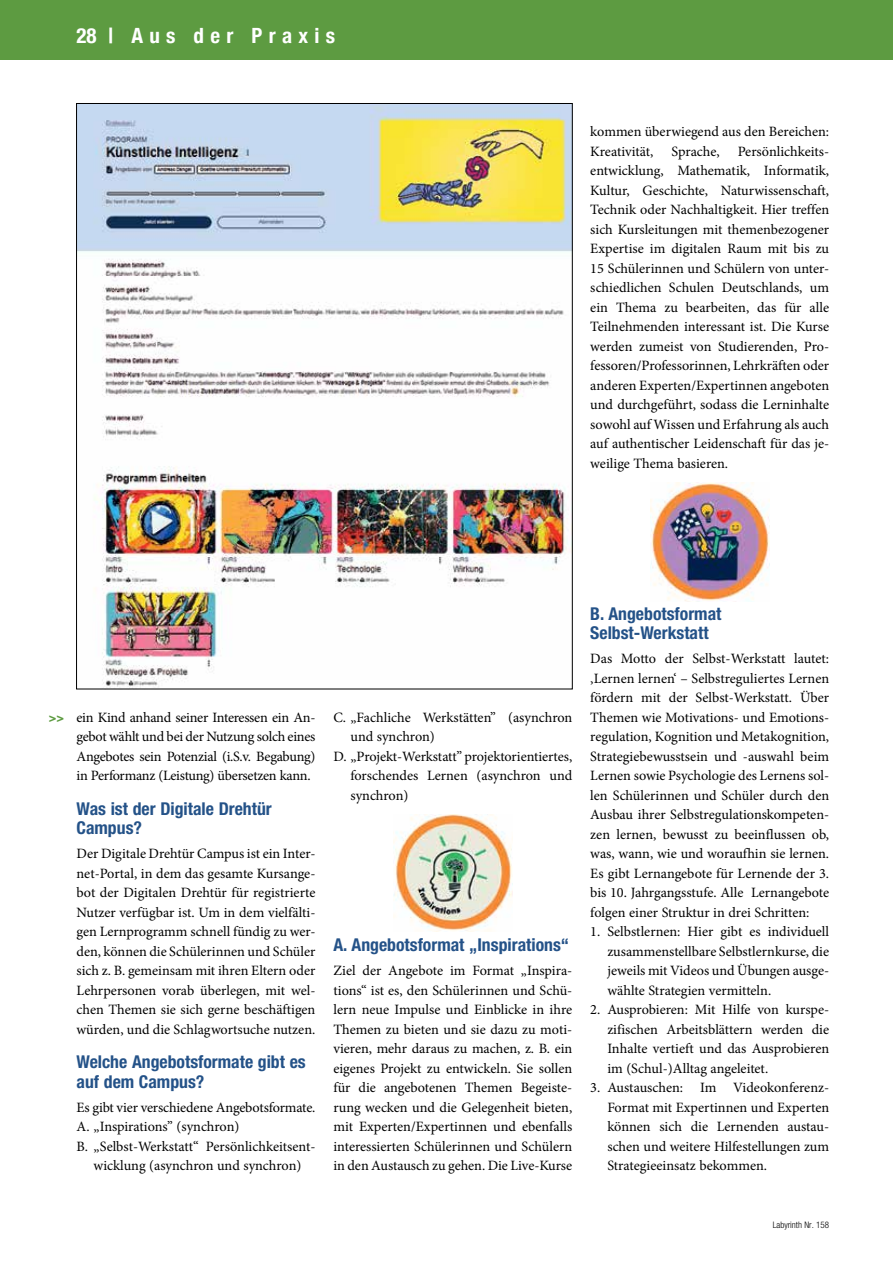
<style>
.page{position:relative;width:893px;height:1263px;background:#fff}
.page>*{position:absolute;margin:0;border:0;box-sizing:border-box;transform-origin:0 0}
.t1{font:700 condensed 21px "Helvetica Neue";letter-spacing:.3em;color:#fff}
.t2{font:700 condensed 17.7px/19.5px "Helvetica Neue LT Std";color:#245288}
.t3{font:14.25px/19.5px "Minion Pro";letter-spacing:-.005em;color:#000;text-align:justify}
.t4{font:700 condensed 12.75px "Helvetica Neue";color:#5d9b41}
.t5{font:300 condensed 9px "Helvetica Neue LT Std";color:#000}
</style>
<div class="page">
<div style="left:0;top:0;width:893px;height:60px;background:#5d9b41"></div>
<img style="left:393px;top:814px;width:119px;height:117px">
<img style="left:650px;top:483px;width:119px;height:119px">
<img style="left:78px;top:105px;width:493px;height:582px">
<h1 class="t1" style="left:77px;top:18px;width:260px">28 | Aus der Praxis</h1>
<p class="t3" style="left:590px;top:122px;width:240px">kommen überwiegend aus den Bereichen:<br>Kreativität,</p>
<p class="t3" style="left:590px;top:142px;width:240px;text-indent:147px">Persönlichkeits&shy;entwicklung, Mathematik, Informatik, Kultur, Geschichte, Naturwissenschaft, Technik oder Nachhaltigkeit. Hier treffen sich Kursleitungen mit themenbezogener Expertise im digitalen Raum mit bis zu 15 Schülerinnen und Schülern von unter&shy;schiedlichen Schulen Deutschlands, um ein Thema zu bearbeiten, das für alle Teilnehmenden interessant ist. Die Kurse werden zumeist von Studierenden, Pro&shy;fessoren/Professorinnen, Lehrkräften oder anderen Experten/Expertinnen angeboten und durchgeführt, sodass die Lerninhalte sowohl auf Wissen und Erfahrung als auch auf authentischer Leidenschaft für das je&shy;weilige Thema basieren.</p>
<p class="t3" style="left:671px;top:142px;width:50px">Sprache,</p>
<p class="t4" style="left:49px;top:707px;width:17px">&gt;&gt;</p>
<p class="t3" style="left:77px;top:707px;width:240px">ein Kind anhand seiner Interessen ein An&shy;gebot wählt und bei der Nutzung solch eines Angebotes sein Potenzial (i.S.v. Begabung) in Performanz (Leistung) übersetzen kann.</p>
<p class="t2" style="left:77px;top:798px;width:197px">Was ist der Digitale Drehtür<br>Campus?</p>
<p class="t3" style="left:77px;top:844px;width:240px">Der Digitale Drehtür Campus ist ein Inter&shy;net-Portal, in dem das gesamte Kursange&shy;bot der Digitalen Drehtür für registrierte Nutzer verfügbar ist. Um in dem vielfälti&shy;gen Lernprogramm schnell fündig zu wer&shy;den, können die Schülerinnen und Schüler sich z. B. gemeinsam mit ihren Eltern oder Lehrpersonen vorab überlegen, mit wel&shy;chen Themen sie sich gerne beschäftigen würden, und die Schlagwortsuche nutzen.</p>
<p class="t2" style="left:77px;top:1052px;width:231px">Welche Angebotsformate gibt es auf dem Campus?</p>
<p class="t3" style="left:77px;top:1097px;width:240px">Es gibt vier verschiedene Angebotsformate.</p>
<p class="t3" style="left:77px;top:1117px;width:164px">A. „Inspirations” (synchron)</p>
<p class="t3" style="left:77px;top:1136px;width:240px">B. „Selbst-Werkstatt“ Persönlichkeitsent-</p>
<p class="t3" style="left:94px;top:1156px;width:209px">wicklung (asynchron und synchron)</p>
<p class="t3" style="left:333px;top:707px;width:240px">C. „Fachliche Werkstätten” (asynchron</p>
<p class="t3" style="left:350px;top:727px;width:86px">und synchron)</p>
<p class="t3" style="left:333px;top:746px;width:240px">D. „Projekt-Werkstatt” projektorientiertes,</p>
<p class="t3" style="left:350px;top:766px;width:223px">forschendes Lernen (asynchron und</p>
<p class="t3" style="left:350px;top:785px;width:60px">synchron)</p>
<p class="t2" style="left:333px;top:935px;width:237px">A. Angebotsformat „Inspirations“</p>
<p class="t3" style="left:333px;top:961px;width:240px">Ziel der Angebote im Format „Inspira&shy;tions“ ist es, den Schülerinnen und Schü&shy;lern neue Impulse und Einblicke in ihre Themen zu bieten und sie dazu zu moti&shy;vieren, mehr daraus zu machen, z. B. ein eigenes Projekt zu entwickeln. Sie sollen für die angebotenen Themen Begeiste&shy;rung wecken und die Gelegenheit bieten, mit Experten/Expertinnen und ebenfalls interessierten Schülerinnen und Schülern in den Austausch zu gehen. Die Live-Kurse</p>
<p class="t2" style="left:590px;top:603px;width:133px">B. Angebotsformat<br>Selbst-Werkstatt</p>
<p class="t3" style="left:590px;top:649px;width:240px">Das Motto der Selbst-Werkstatt lautet: ‚Lernen lernen‘ – Selbstreguliertes Lernen fördern mit der Selbst-Werkstatt. Über Themen wie Motivations- und Emotions&shy;regulation, Kognition und Metakognition, Strategiebewusstsein und -auswahl beim Lernen sowie Psychologie des Lernens sol&shy;len Schülerinnen und Schüler durch den Ausbau ihrer Selbstregulationskompeten&shy;zen lernen, bewusst zu beeinflussen ob, was, wann, wie und woraufhin sie lernen.<br>Es gibt Lernangebote für Lernende der 3. bis 10. Jahrgangsstufe. Alle Lernangebote folgen einer Struktur in drei Schritten:</p>
<p class="t3" style="left:607px;top:922px;width:223px;text-indent:-17px">1. Selbstlernen: Hier gibt es individuell zusammenstellbare Selbstlernkurse, die jeweils mit Videos und Übungen ausge&shy;wählte Strategien vermitteln.</p>
<p class="t3" style="left:607px;top:1000px;width:223px;text-indent:-17px">2. Ausprobieren: Mit Hilfe von kurspe&shy;zifischen Arbeitsblättern werden die Inhalte vertieft und das Ausprobieren im (Schul-)Alltag angeleitet.</p>
<p class="t3" style="left:607px;top:1078px;width:223px;text-indent:-17px">3. Austauschen: Im Videokonferenz-Format mit Expertinnen und Experten können sich die Lernenden austau&shy;schen und weitere Hilfestellungen zum Strategieeinsatz bekommen.</p>
<p class="t5" style="left:773px;top:1220px;width:58px">Labyrinth Nr. 158</p>
</div>
